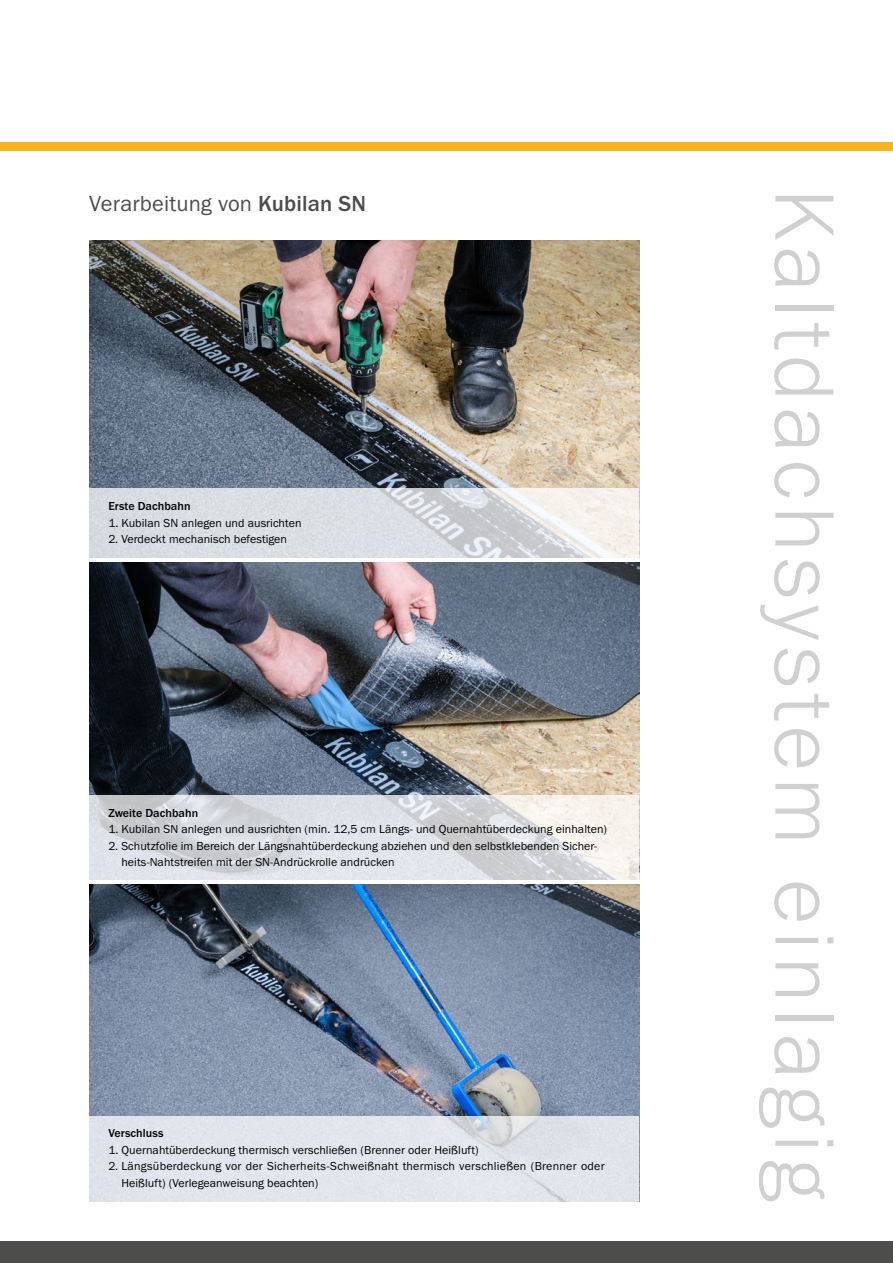
<style>
.page{position:relative;width:893px;height:1263px;background:#fff}
.page>*{position:absolute;margin:0;border:0;box-sizing:border-box;transform-origin:0 0}
.t1{font:300 87px "Franklin Gothic URW";letter-spacing:.075em;color:#d0d0d0}
.t2{font:22.5px "Franklin Gothic URW Boo";letter-spacing:.01em;color:#4d4d4c}
.t3{font:12px/16.5px "Franklin Gothic URW Boo";letter-spacing:.005em;color:#000}
.t4{font:500 12px "Franklin Gothic URW";letter-spacing:.005em;color:#000}
.s1{font-family:"Franklin Gothic URW";font-weight:500}
</style>
<div class="page">
<div style="left:0;top:142px;width:893px;height:8px;background:#fab31e"></div>
<div style="left:0;top:1242px;width:893px;height:21px;background:#4d4d4c"></div>
<img style="left:89px;top:240px;width:550px;height:249px">
<img style="left:89px;top:562px;width:550px;height:233px">
<img style="left:89px;top:884px;width:550px;height:233px">
<svg style="left:89px;top:489px;width:550px;height:69px;background:#dcdfe2"></svg>
<svg style="left:89px;top:795px;width:550px;height:85px;background:#dcdee1"></svg>
<div style="left:89px;top:1117px;width:550px;height:85px;background:#e1e5eb"></div>
<h2 class="t2" style="left:89px;top:189px;width:278px">Verarbeitung von <span class="s1">Kubilan SN</span></h2>
<p class="t4" style="left:108px;top:499px;width:84px">Erste Dachbahn</p>
<p class="t3" style="left:108px;top:514px;width:195px">1. Kubilan SN anlegen und ausrichten</p>
<p class="t3" style="left:108px;top:531px;width:180px">2. Verdeckt mechanisch befestigen</p>
<p class="t4" style="left:108px;top:805px;width:91px">Zweite Dachbahn</p>
<p class="t3" style="left:108px;top:821px;width:500px">1. Kubilan SN anlegen und ausrichten (min. 12,5 cm Längs- und Quernahtüberdeckung einhalten)</p>
<p class="t3" style="left:121px;top:837px;width:477px;text-indent:-13px">2. Schutzfolie im Bereich der Längsnahtüberdeckung abziehen und den selbstklebenden Sicher&shy;heits-Nahtstreifen mit der SN-Andrückrolle andrücken</p>
<p class="t4" style="left:108px;top:1126px;width:57px">Verschluss</p>
<p class="t3" style="left:108px;top:1141px;width:372px">1. Quernahtüberdeckung thermisch verschließen (Brenner oder Heißluft)</p>
<p class="t3" style="left:121px;top:1158px;width:485px;text-indent:-13px">2. Längsüberdeckung vor der Sicherheits-Schweißnaht thermisch verschließen (Brenner oder<br>Heißluft) (Verlegeanweisung beachten)</p>
<h1 class="t1" style="left:859px;top:188px;width:1015px;rotate:90deg">Kaltdachsystem einlagig</h1>
</div>
